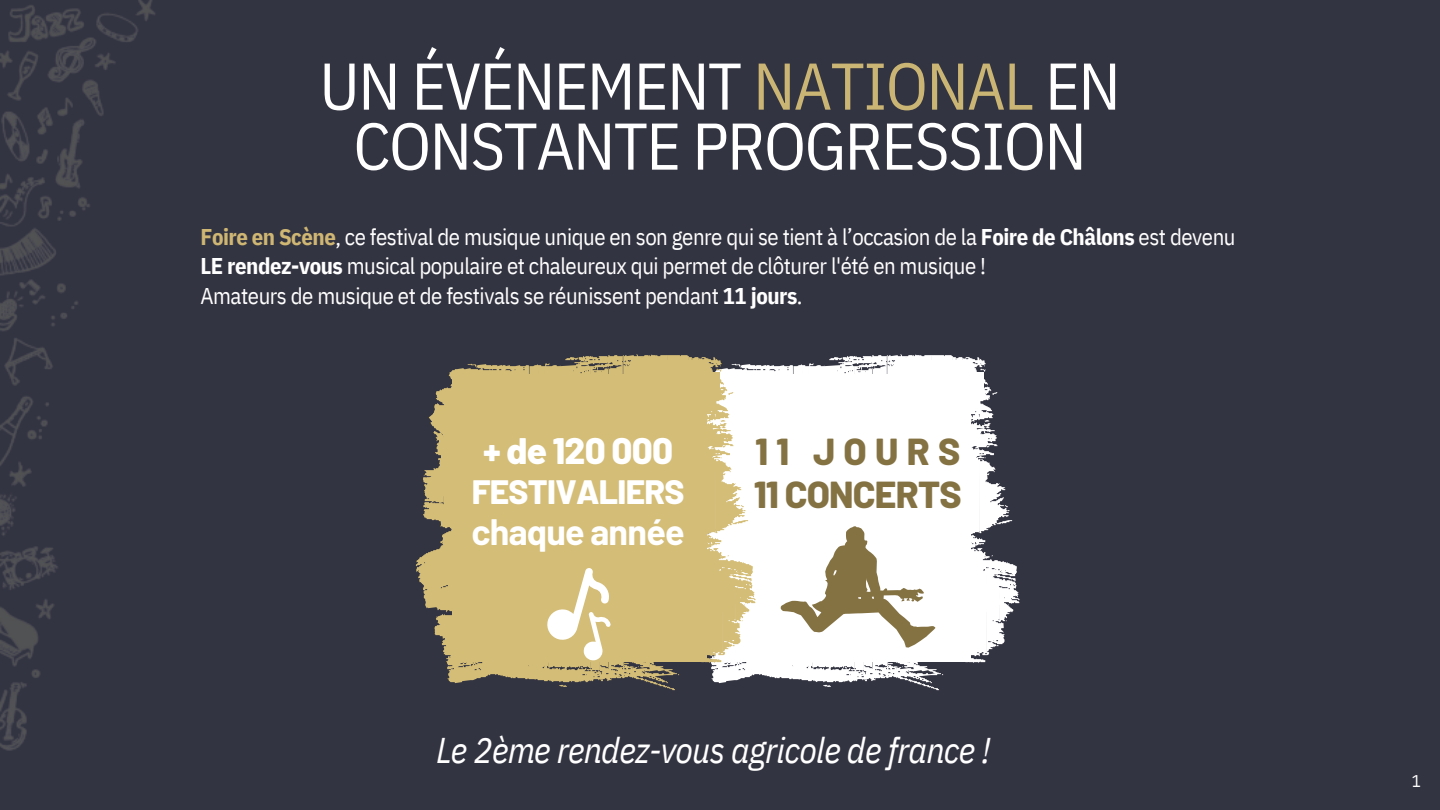
<style>
.page{position:relative;width:1440px;height:810px;background:#333441}
.page>*{position:absolute;margin:0;border:0;box-sizing:border-box;transform-origin:0 0}
.t1{font:66px/60px "IBM Plex Sans Cond";letter-spacing:-.02em;color:#fff;text-align:center}
.t2{font:800 37.5px "Barlow";letter-spacing:-.02em;color:#847243}
.t3{font:800 36.8px "Barlow";letter-spacing:-.02em;color:#fff}
.t4{font:700 35.9px "Barlow";letter-spacing:-.02em;color:#fff}
.t5{font:italic 35.7px "IBM Plex Sans Cond";letter-spacing:-.02em;color:#fff}
.t6{font:800 33.8px "Barlow";letter-spacing:-.02em;color:#fff}
.t7{font:22.7px/29.2px "IBM Plex Sans Cond";letter-spacing:-.02em;color:#fff}
.t8{font:16.9px "IBM Plex Sans Cond";color:#fff}
.s1{color:#cbb574}
.s2{font-weight:700;color:#cfb673}
.s3{font-weight:700}
</style>
<div class="page">
<svg style="left:755px;top:354px;width:264px;height:336px"></svg>
<div style="left:716px;top:374px;width:255px;height:287px;background:#fff"></div>
<div style="left:900px;top:360px;width:72px;height:19px;background:#fff"></div>
<div style="left:912px;top:372px;width:72px;height:19px;background:#fff"></div>
<svg style="left:971px;top:547px;width:32px;height:67px"></svg>
<svg style="left:416px;top:354px;width:339px;height:336px"></svg>
<div style="left:452px;top:374px;width:255px;height:287px;background:#d4bd77"></div>
<div style="left:636px;top:360px;width:72px;height:19px;background:#d4bd77"></div>
<div style="left:648px;top:372px;width:72px;height:19px;background:#d4bd77"></div>
<svg style="left:429px;top:406px;width:23px;height:128px"></svg>
<svg style="left:678px;top:406px;width:258px;height:268px"></svg>
<svg style="left:489px;top:568px;width:122px;height:106px"></svg>
<img style="left:0;top:0;width:155px;height:751px">
<h1 class="t1" style="left:319px;top:55px;width:803px">UN ÉVÉNEMENT <span class="s1">NATIONAL</span> EN<br>CONSTANTE PROGRESSION</h1>
<p class="t7" style="left:201px;top:222px;width:1037px"><span class="s2">Foire en Scène</span>, ce festival de musique unique en son genre qui se tient à l’occasion de la <span class="s3">Foire de Châlons</span> est devenu<br><span class="s3">LE rendez-vous</span> musical populaire et chaleureux qui permet de clôturer l'été en musique !<br>Amateurs de musique et de festivals se réunissent pendant <span class="s3">11 jours</span>.</p>
<h3 class="t3" style="left:483px;top:428px;width:191px">+ de 120 000</h3>
<h2 class="t2" style="left:756px;top:428px;width:206px">11 JOURS</h2>
<h3 class="t6" style="left:472px;top:470px;width:214px">FESTIVALIERS</h3>
<h3 class="t4" style="left:471px;top:509px;width:215px">chaque année</h3>
<h2 class="t2" style="left:754px;top:471px;width:209px">11 CONCERTS</h2>
<h3 class="t5" style="left:436px;top:726px;width:556px">Le 2ème rendez-vous agricole de france !</h3>
<p class="t8" style="left:1412px;top:770px;width:11px">1</p>
</div>
